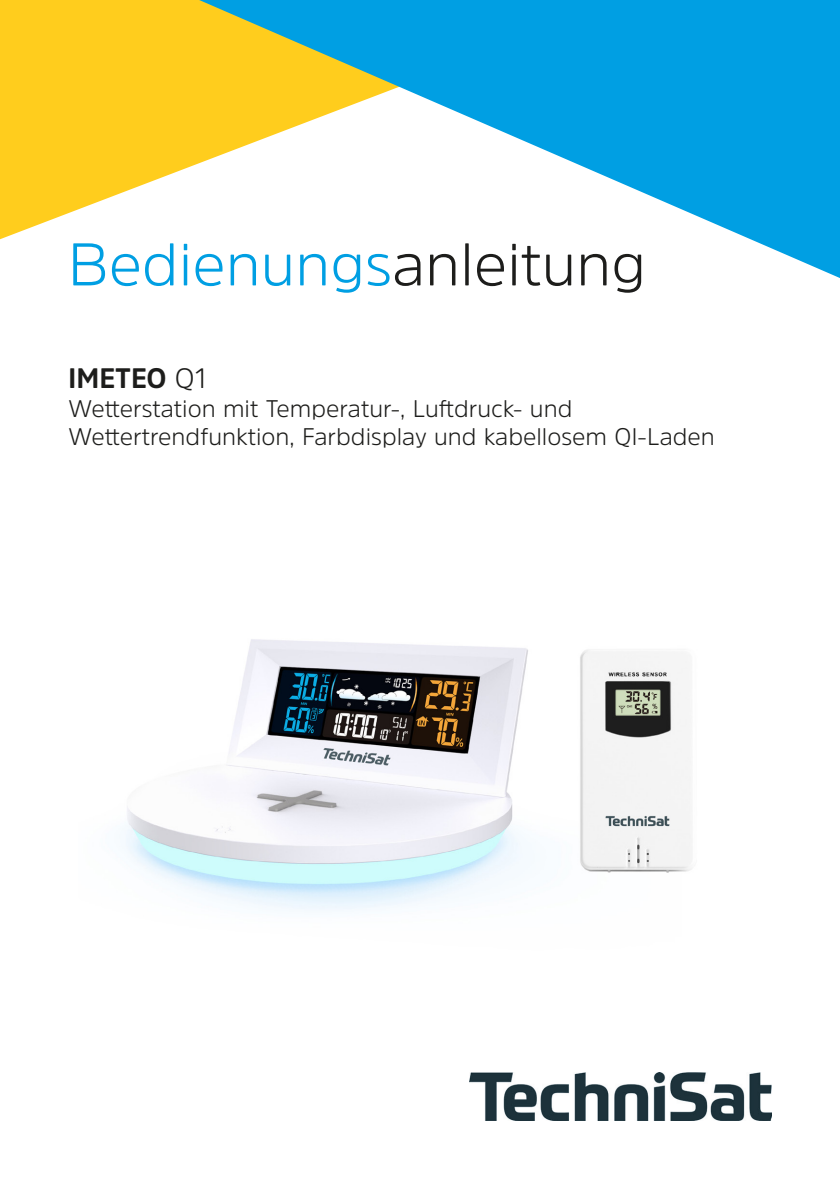
<style>
.page{position:relative;width:840px;height:1191px;background:#fff}
.page>*{position:absolute;margin:0;border:0;box-sizing:border-box;transform-origin:0 0}
.t1{font:300 60px "Amsi Pro";color:#009fe3}
.t2{font:700 28px "Amsi Pro";color:#1d1d1b}
.t3{font:300 24px/28.8px "Amsi Pro";color:#1d1d1b}
.s1{color:#1d1d1b}
.s2{font-weight:300}
</style>
<div class="page">
<svg style="left:0;top:0;width:155px;height:240px;background:#ffd339"></svg>
<svg style="left:155px;top:0;width:684px;height:278px"></svg>
<img style="left:469px;top:1072px;width:302px;height:48px">
<img style="left:125px;top:639px;width:567px;height:272px">
<p class="t1" style="left:68px;top:223px;width:579px">Bedienungs<span class="s1">anleitung</span></p>
<p class="t2" style="left:68px;top:359px;width:140px">IMETEO <span class="s2">Q1</span></p>
<p class="t3" style="left:68px;top:393px;width:648px">Wetterstation mit Temperatur-, Luftdruck- und<br>Wettertrendfunktion, Farbdisplay und kabellosem QI-Laden</p>
</div>
